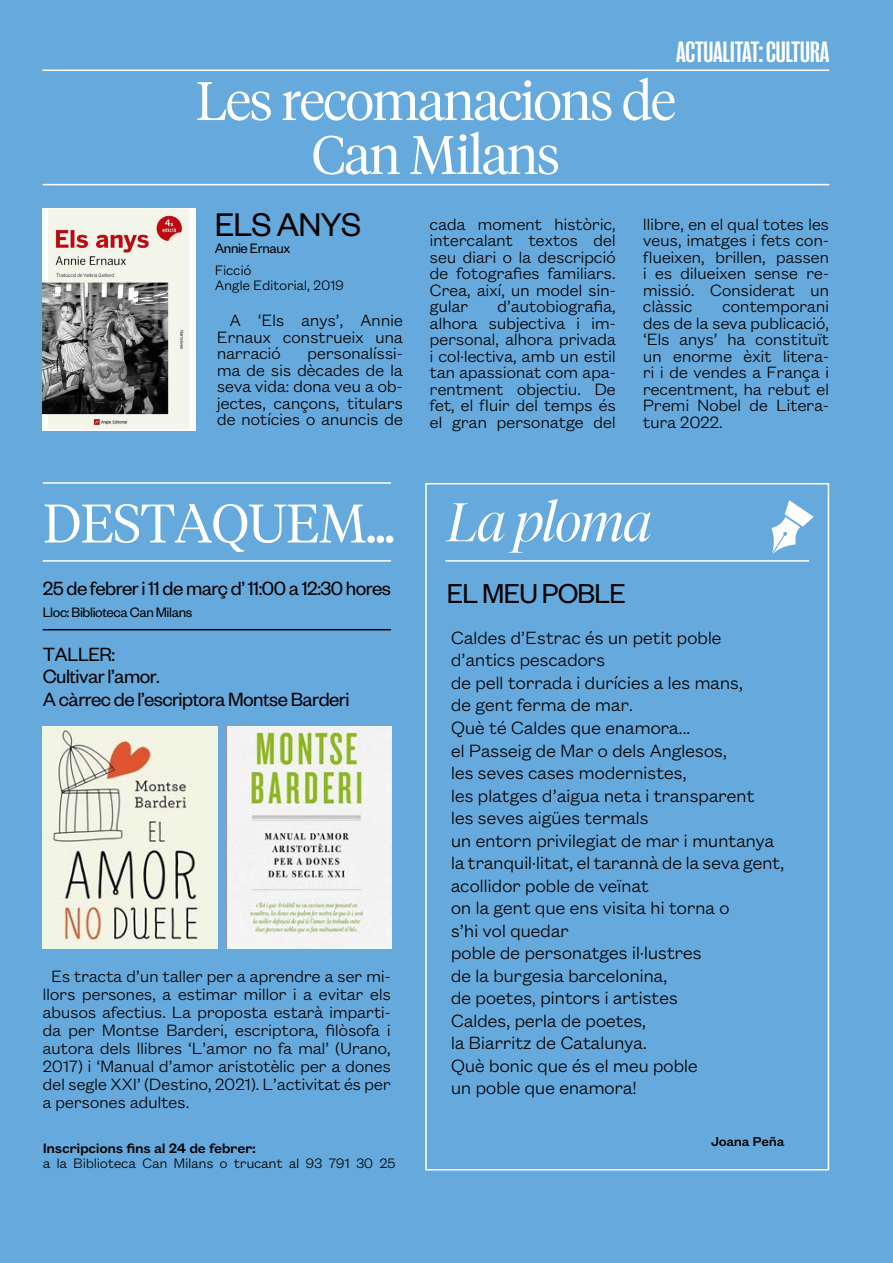
<style>
.page{position:relative;width:893px;height:1263px;background:#6ad}
.page>*{position:absolute;margin:0;border:0;box-sizing:border-box;transform-origin:0 0}
.t1{font:300 54px/54px "Tiempos Headline";letter-spacing:-.025em;color:#fff;text-align:center}
.t2{font:36px "Founders Grotesk";letter-spacing:-.025em;color:#000}
.t3{font:700 30px "Right Grotesk Tight";color:#fff}
.t4{font:30px "Founders Grotesk";letter-spacing:-.025em;color:#000}
.t5{font:21px/22.2px "Founders Grotesk";letter-spacing:-.025em;color:#000}
.t6{font:300 19.5px/22.5px "Founders Grotesk Text";letter-spacing:-.025em;color:#000}
.t7{font:300 18px/16.5px "Founders Grotesk Text";letter-spacing:-.025em;color:#000;text-align:justify}
.t8{font:300 15px/15px "Founders Grotesk Text";letter-spacing:-.025em;color:#000}
.t9{font:15px "Founders Grotesk";letter-spacing:-.025em;color:#000}
.t10{font:500 15px "Founders Grotesk Text";letter-spacing:-.025em;color:#000}
.t11{font:500 14.25px "Founders Grotesk Text";letter-spacing:-.025em;color:#000}
.s1{font-family:"Tiempos Fine";font-style:italic}
</style>
<div class="page">
<div style="left:425px;top:483px;width:404px;height:687px;border:2px solid #fff"></div>
<img style="left:43px;top:208px;width:153px;height:222px">
<hr style="left:43px;top:184px;width:786px;height:1px;background:#fff">
<hr style="left:43px;top:482px;width:348px;height:2px;background:#fff">
<hr style="left:43px;top:560px;width:348px;height:2px;background:#fff">
<hr style="left:445px;top:560px;width:364px;height:2px;background:#fff">
<hr style="left:43px;top:629px;width:348px;height:1px;background:#000">
<hr style="left:43px;top:70px;width:786px;height:1px;background:#fff">
<svg style="left:771px;top:500px;width:43px;height:54px"></svg>
<img style="left:43px;top:726px;width:175px;height:223px">
<img style="left:227px;top:726px;width:164px;height:223px">
<h3 class="t3" style="left:676px;top:37px;width:155px">ACTUALITAT: CULTURA</h3>
<h1 class="t1" style="left:196px;top:71px;width:481px">Les recomanacions de<br>Can Milans</h1>
<h2 class="t2" style="left:215px;top:202px;width:148px">ELS ANYS</h2>
<p class="t9" style="left:215px;top:239px;width:77px">Annie Ernaux</p>
<p class="t8" style="left:215px;top:262px;width:131px">Ficció<br>Angle Editorial, 2019</p>
<p class="t7" style="left:217px;top:311px;width:188px;text-indent:13px">A ‘Els anys’, Annie Ernaux construeix una narració</p>
<p class="t7" style="left:217px;top:344px;width:188px;text-indent:91px">personalíssi&shy;ma de sis dècades de la seva vida: dona veu a ob&shy;jectes, cançons, titulars de notícies o anuncis de</p>
<p class="t7" style="left:430px;top:214px;width:188px">cada moment històric, intercalant textos del seu diari o la descripció de fotografies familiars.<br>Crea, així, un model sin&shy;gular</p>
<p class="t7" style="left:430px;top:297px;width:188px;text-indent:68px">d’autobiografia, alhora subjectiva i im&shy;personal, alhora privada i col·lectiva, amb un estil tan apassionat com apa&shy;rentment objectiu. De fet, el fluir del temps és el gran personatge del</p>
<p class="t7" style="left:643px;top:214px;width:188px">llibre, en el qual totes les veus, imatges i fets con&shy;flueixen, brillen, passen i es dilueixen sense re&shy;missió. Considerat un clàssic</p>
<p class="t7" style="left:643px;top:297px;width:188px;text-indent:79px">contemporani des de la seva publicació, ‘Els anys’ ha constituït un enorme èxit litera&shy;ri i de vendes a França i recentment, ha rebut el Premi Nobel de Litera&shy;tura 2022.</p>
<h1 class="t1" style="left:43px;top:494px;width:610px">DESTAQUEM... <span class="s1">La ploma</span></h1>
<p class="t5" style="left:43px;top:576px;width:350px">25 de febrer i 11 de març d’ 11:00 a 12:30 hores</p>
<p class="t9" style="left:43px;top:603px;width:151px">Lloc: Biblioteca Can Milans</p>
<p class="t5" style="left:43px;top:642px;width:308px">TALLER:<br>Cultivar l’amor.<br>A càrrec de l’escriptora Montse Barderi</p>
<p class="t7" style="left:43px;top:965px;width:350px;line-height:18px;text-indent:8px">Es tracta d’un taller per a aprendre a ser mi&shy;llors persones, a estimar millor i a evitar els abusos afectius. La proposta estarà imparti&shy;da per Montse Barderi, escriptora, filòsofa i autora dels llibres ‘L’amor no fa mal’ (Urano, 2017) i ‘Manual d’amor aristotèlic per a dones del segle XXI’ (Destino, 2021). L’activitat és per a persones adultes.</p>
<p class="t10" style="left:43px;top:1137px;width:215px">Inscripcions fins al 24 de febrer:</p>
<p class="t8" style="left:43px;top:1154px;width:354px">a la Biblioteca Can Milans o trucant al 93 791 30 25</p>
<h3 class="t4" style="left:447px;top:575px;width:181px">EL MEU POBLE</h3>
<p class="t6" style="left:451px;top:625px;width:335px">Caldes d’Estrac és un petit poble d’antics pescadors<br>de pell torrada i durícies a les mans,<br>de gent ferma de mar.<br>Què té Caldes que enamora...<br>el Passeig de Mar o dels Anglesos,<br>les seves cases modernistes,<br>les platges d’aigua neta i transparent<br>les seves aigües termals<br>un entorn privilegiat de mar i muntanya la tranquil·litat, el tarannà de la seva gent, acollidor poble de veïnat<br>on la gent que ens visita hi torna o<br>s’hi vol quedar<br>poble de personatges il·lustres<br>de la burgesia barcelonina,<br>de poetes, pintors i artistes<br>Caldes, perla de poetes,<br>la Biarritz de Catalunya.<br>Què bonic que és el meu poble<br>un poble que enamora!</p>
<p class="t11" style="left:711px;top:1131px;width:75px">Joana Peña</p>
</div>
